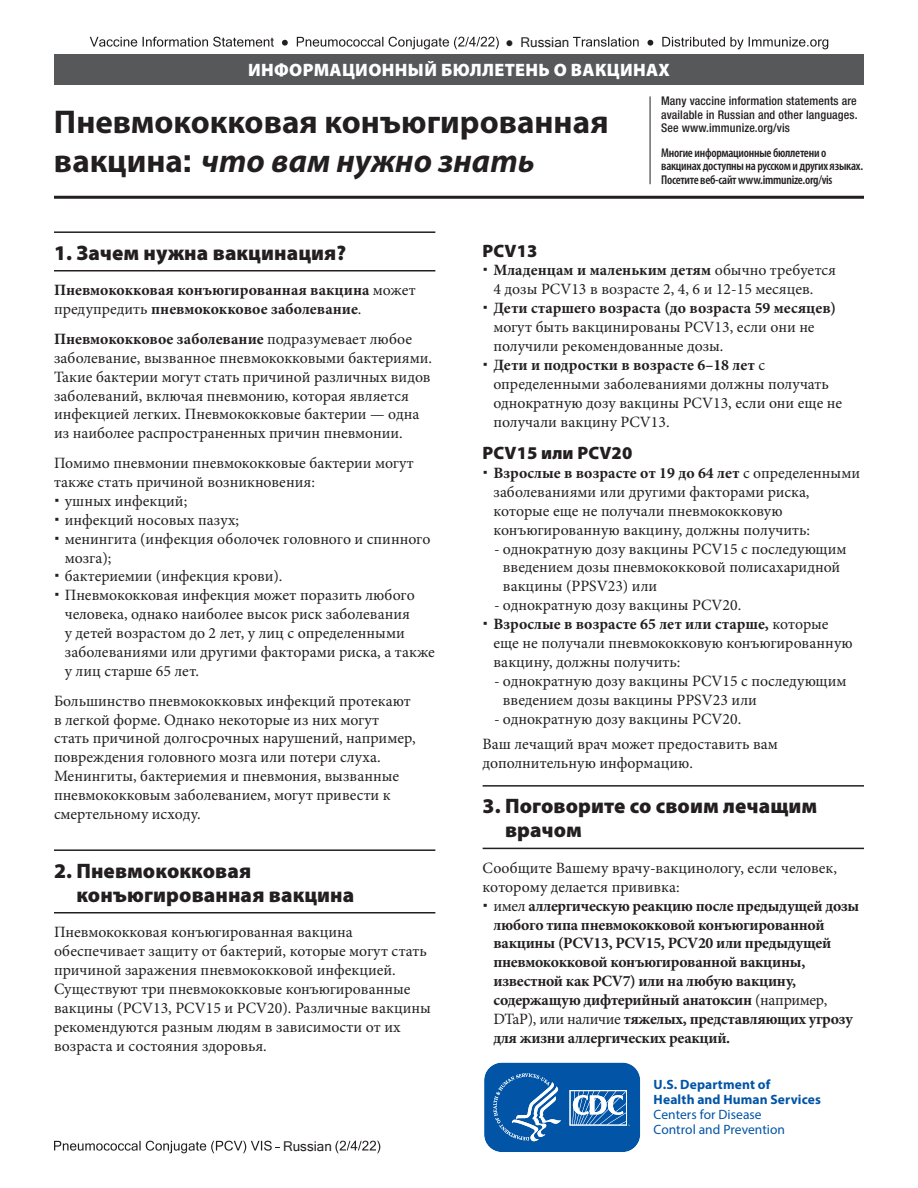
<style>
.page{position:relative;width:918px;height:1188px;background:#fff}
.page>*{position:absolute;margin:0;border:0;box-sizing:border-box;transform-origin:0 0}
.t1{font:700 33px/39.6px "Myriad Pro";color:#231f20}
.t2{font:900 21px/24px "Myriad Pro";letter-spacing:.005em;color:#231f20}
.t3{font:900 18px "Myriad Pro";letter-spacing:.02em;color:#fff}
.t4{font:900 18px "Myriad Pro";letter-spacing:.005em;color:#231f20}
.L2{font:15.75px/18.9px "Minion Pro";color:#231f20}
.t5{font:700 15.75px/18.9px "Minion Pro";letter-spacing:-.02em;color:#231f20}
.t6{font:700 15.75px/18.9px "Minion Pro";color:#231f20}
.t7{font:700 13.5px/15px "Myriad Pro";letter-spacing:.01em;color:#0154a6}
.t8{font:13.5px/15px "Myriad Pro";color:#0154a6}
.t9{font:13.5px "Microsoft Sans Serif";color:#231f20}
.t10{font:600 condensed 12.75px/13.5px "Myriad Pro";letter-spacing:-.02em;color:#231f20}
.t11{font:500 condensed 12px/13.5px "Helvetica Neue LT Std";letter-spacing:.01em;color:#231f20;text-align:justify}
.s1{font-family:"Helvetica Neue LT Std"}
.s2{font-style:italic}
.s3{font-weight:400}
.s4{font-weight:700}
</style>
<div class="page">
<div style="left:54px;top:54px;width:810px;height:31px;background:#57585a"></div>
<hr style="left:650px;top:96px;width:1px;height:88px;background:#231f20">
<hr style="left:54px;top:196px;width:810px;height:3px;background:#231f20">
<svg style="left:484px;top:1062px;width:157px;height:90px;background:#296fb4"></svg>
<hr style="left:54px;top:270px;width:381px;height:2px;background:#231f20">
<hr style="left:54px;top:231px;width:381px;height:2px;background:#231f20">
<hr style="left:54px;top:912px;width:381px;height:2px;background:#231f20">
<hr style="left:54px;top:849px;width:381px;height:2px;background:#231f20">
<hr style="left:483px;top:848px;width:381px;height:1px;background:#231f20">
<hr style="left:483px;top:785px;width:381px;height:2px;background:#231f20">
<svg style="left:90px;top:37px;width:409px;height:12px"></svg>
<svg style="left:573px;top:37px;width:255px;height:12px"></svg>
<svg style="left:54px;top:1141px;width:225px;height:12px"></svg>
<svg style="left:335px;top:1141px;width:45px;height:12px"></svg>
<p class="t9" style="left:506px;top:33px;width:65px">● Russian</p>
<p class="t3" style="left:248px;top:58px;width:423px">ИНФОРМАЦИОННЫЙ БЮЛЛЕТЕНЬ О ВАКЦИНАХ</p>
<p class="t11" style="left:661px;top:94px;width:198px">Many vaccine information statements are available in Russian and other languages.<br>See www.immunize.org/vis</p>
<p class="t10" style="left:661px;top:146px;width:204px">Многие информационные бюллетени о вакцинах доступны на русском и других языках.<br>Посетите веб-сайт www.immunize.org/vis</p>
<h2 class="t1" style="left:54px;top:101px;width:556px">Пневмококковая конъюгированная вакцина<span class="s1">:</span> <span class="s2">что вам нужно знать</span></h2>
<h3 class="t2" style="left:54px;top:240px;width:294px">1. Зачем нужна вакцинация?</h3>
<p class="t6" style="left:54px;top:281px;width:363px">Пневмококковая конъюгированная вакцина <span class="s3">может предупредить</span> пневмококковое заболевание<span class="s3">.</span></p>
<p class="L2" style="left:54px;top:329px;width:380px"><span class="s4">Пневмококковое заболевание</span> подразумевает любое заболевание, вызванное пневмококковыми бактериями.<br>Такие бактерии могут стать причиной различных видов заболеваний, включая пневмонию, которая является инфекцией легких. Пневмококковые бактерии — одна из наиболее распространенных причин пневмонии.</p>
<p class="L2" style="left:54px;top:454px;width:361px">Помимо пневмонии пневмококковые бактерии могут также стать причиной возникновения:</p>
<p class="L2" style="left:65px;top:491px;width:124px">ушных инфекций;</p>
<p class="L2" style="left:65px;top:510px;width:176px">инфекций носовых пазух;</p>
<p class="L2" style="left:65px;top:529px;width:367px">менингита (инфекция оболочек головного и спинного мозга);</p>
<p class="L2" style="left:65px;top:567px;width:219px">бактериемии (инфекция крови).</p>
<p class="L2" style="left:65px;top:586px;width:372px">Пневмококковая инфекция может поразить любого человека, однако наиболее высок риск заболевания<br>у детей возрастом до 2 лет, у лиц с определенными заболеваниями или другими факторами риска, а также у лиц старше 65 лет.</p>
<p class="L2" style="left:54px;top:691px;width:363px">Большинство пневмококковых инфекций протекают в легкой форме. Однако некоторые из них могут стать причиной долгосрочных нарушений, например, повреждения головного мозга или потери слуха.<br>Менингиты, бактериемия и пневмония, вызванные пневмококковым заболеванием, могут привести к смертельному исходу.</p>
<h3 class="t2" style="left:76px;top:858px;width:279px;text-indent:-22px">2. Пневмококковая конъюгированная вакцина</h3>
<p class="L2" style="left:54px;top:923px;width:379px">Пневмококковая конъюгированная вакцина обеспечивает защиту от бактерий, которые могут стать причиной заражения пневмококковой инфекцией.<br>Существуют три пневмококковые конъюгированные вакцины (PCV13, PCV15 и PCV20). Различные вакцины рекомендуются разным людям в зависимости от их возраста и состояния здоровья.</p>
<p class="t9" style="left:283px;top:1137px;width:50px">Russian</p>
<h4 class="t4" style="left:483px;top:238px;width:56px">PCV13</h4>
<p class="L2" style="left:493px;top:261px;width:344px"><span class="s4">Младенцам и маленьким детям</span> обычно требуется<br>4 дозы PCV13 в возрасте 2, 4, 6 и 12-15 месяцев.</p>
<p class="L2" style="left:493px;top:299px;width:344px"><span class="s4">Дети старшего возраста (до возраста 59 месяцев) </span>могут быть вакцинированы PCV13, если они не получили рекомендованные дозы.</p>
<p class="L2" style="left:493px;top:355px;width:350px"><span class="s4">Дети и подростки в возрасте 6–18 лет</span> с определенными заболеваниями должны получать однократную дозу вакцины PCV13, если они еще не получали вакцину PCV13.</p>
<h4 class="t4" style="left:483px;top:441px;width:151px">PCV15 или PCV20</h4>
<p class="L2" style="left:493px;top:463px;width:368px"><span class="s4">Взрослые в возрасте от 19 до 64 лет</span> с определенными заболеваниями или другими факторами риска, которые еще не получали пневмококковую конъюгированную вакцину, должны получить:</p>
<h5 class="L2" style="left:503px;top:539px;width:345px;text-indent:-9px">- однократную дозу вакцины PCV15 с последующим введением дозы пневмококковой полисахаридной вакцины (PPSV23) или</h5>
<h5 class="L2" style="left:494px;top:596px;width:249px">- однократную дозу вакцины PCV20.</h5>
<p class="L2" style="left:493px;top:615px;width:361px"><span class="s4">Взрослые в возрасте 65 лет или старше,</span> которые еще не получали пневмококковую конъюгированную вакцину, должны получить:</p>
<h5 class="L2" style="left:503px;top:671px;width:345px;text-indent:-9px">- однократную дозу вакцины PCV15 с последующим введением дозы вакцины PPSV23 или</h5>
<h5 class="L2" style="left:494px;top:709px;width:249px">- однократную дозу вакцины PCV20.</h5>
<p class="L2" style="left:483px;top:735px;width:297px">Ваш лечащий врач может предоставить вам дополнительную информацию.</p>
<h3 class="t2" style="left:505px;top:793px;width:314px;text-indent:-22px">3. Поговорите со своим лечащим врачом</h3>
<p class="L2" style="left:483px;top:858px;width:356px">Сообщите Вашему врачу-вакцинологу, если человек, которому делается прививка:</p>
<p class="t5" style="left:493px;top:896px;width:368px"><span class="s3">имел</span> аллергическую реакцию после предыдущей дозы любого типа пневмококковой конъюгированной вакцины (PCV13, PCV15, PCV20 или предыдущей пневмококковой конъюгированной вакцины, известной как PCV7) или на любую вакцину, содержащую дифтерийный анатоксин <span class="s3">(например, DTaP), или наличие</span> тяжелых, представляющих угрозу для жизни аллергических реакций.</p>
<p class="t7" style="left:654px;top:1077px;width:169px">U.S. Department of<br>Health and Human Services</p>
<p class="t8" style="left:654px;top:1107px;width:133px">Centers for Disease<br>Control and Prevention</p>
</div>
